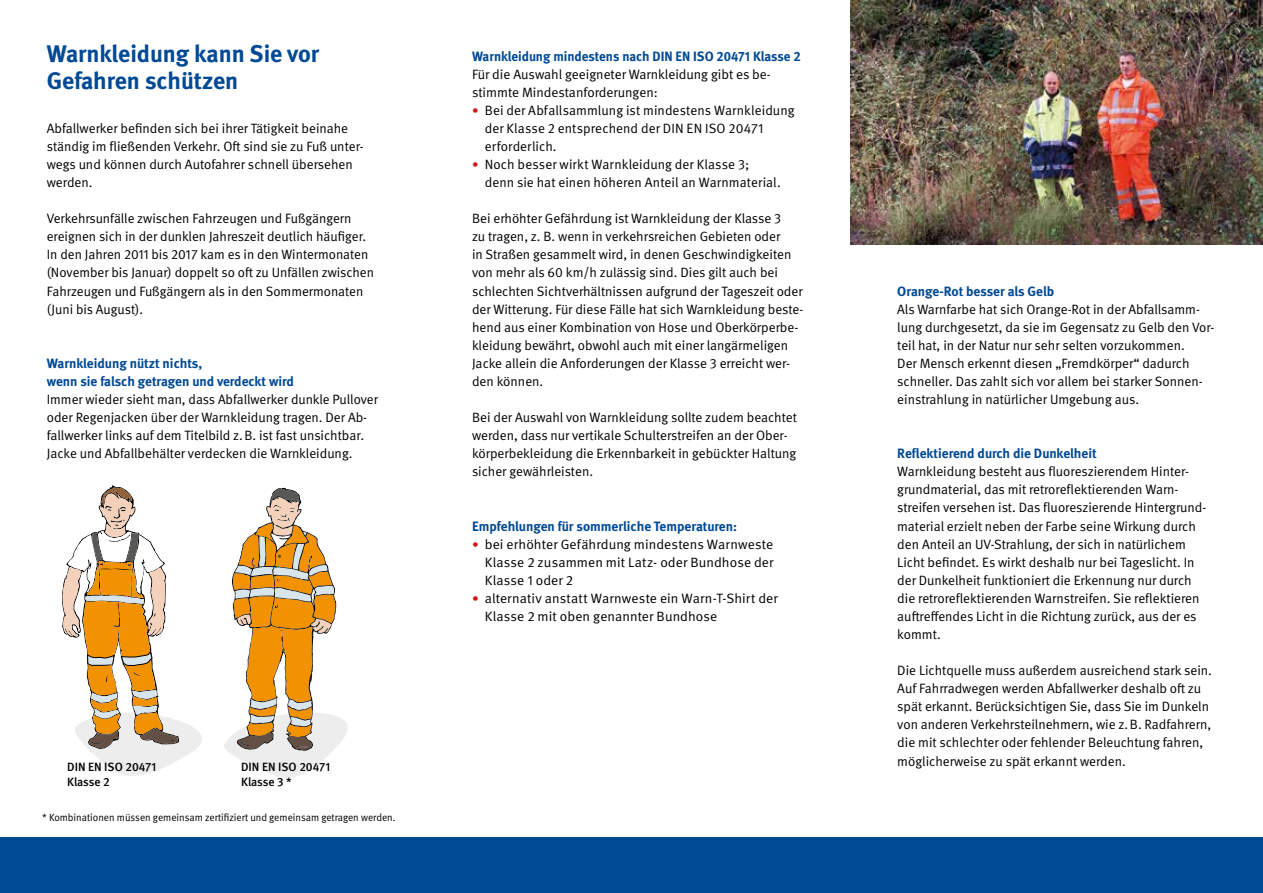
<style>
.page{position:relative;width:1263px;height:893px;background:#fff}
.page>*{position:absolute;margin:0;border:0;box-sizing:border-box;transform-origin:0 0}
.t1{font:700 24px/27px "DGUV Meta";color:#004994}
.t2{font:13.5px/18.1px "DGUV Meta";color:#000}
.t3{font:700 13.5px/18.1px "DGUV Meta";color:#004994}
.t4{font:500 12px/15px "DGUV Meta";color:#000}
.t5{font:10.5px "DGUV Meta";color:#000}
.s1{font-size:12.75px;color:#d51317}
</style>
<div class="page">
<img style="left:850px;top:0;width:413px;height:245px">
<div style="left:0;top:838px;width:1263px;height:55px;background:#004994"></div>
<svg style="left:62px;top:485px;width:140px;height:291px"></svg>
<svg style="left:224px;top:488px;width:124px;height:290px"></svg>
<h1 class="t1" style="left:47px;top:41px;width:274px">Warnkleidung kann Sie vor<br>Gefahren schützen</h1>
<p class="t2" style="left:47px;top:119px;width:318px">Abfallwerker befinden sich bei ihrer Tätigkeit beinahe ständig im fließenden Verkehr. Oft sind sie zu Fuß unter&shy;wegs und können durch Autofahrer schnell übersehen werden.</p>
<p class="t2" style="left:47px;top:210px;width:329px">Verkehrsunfälle zwischen Fahrzeugen und Fußgängern ereignen sich in der dunklen Jahreszeit deutlich häufiger.<br>In den Jahren 2011 bis 2017 kam es in den Wintermonaten (November bis Januar) doppelt so oft zu Unfällen zwischen Fahrzeugen und Fußgängern als in den Sommermonaten (Juni bis August).</p>
<p class="t3" style="left:47px;top:354px;width:249px">Warnkleidung nützt nichts,<br>wenn sie falsch getragen und verdeckt wird</p>
<p class="t2" style="left:47px;top:391px;width:333px">Immer wieder sieht man, dass Abfallwerker dunkle Pullover oder Regenjacken über der Warnkleidung tragen. Der Ab&shy;fallwerker links auf dem Titelbild z.B. ist fast unsichtbar.<br>Jacke und Abfallbehälter verdecken die Warnkleidung.</p>
<p class="t4" style="left:241px;top:760px;width:90px">DIN EN ISO 20471<br>Klasse 3 *</p>
<p class="t5" style="left:42px;top:811px;width:355px">* Kombinationen müssen gemeinsam zertifiziert und gemeinsam getragen werden.</p>
<p class="t4" style="left:67px;top:760px;width:90px">DIN EN ISO 20471<br>Klasse 2</p>
<p class="t3" style="left:472px;top:47px;width:330px">Warnkleidung mindestens nach DIN EN ISO 20471 Klasse 2</p>
<p class="t2" style="left:472px;top:65px;width:300px">Für die Auswahl geeigneter Warnkleidung gibt es be&shy;stimmte Mindestanforderungen:</p>
<p class="t2" style="left:485px;top:101px;width:311px;text-indent:-13px"><span class="s1">•</span> Bei der Abfallsammlung ist mindestens Warnkleidung der Klasse 2 entsprechend der DIN EN ISO 20471 erforderlich.</p>
<p class="t2" style="left:485px;top:156px;width:297px;text-indent:-13px"><span class="s1">•</span> Noch besser wirkt Warnkleidung der Klasse 3; denn sie hat einen höheren Anteil an Warnmaterial.</p>
<p class="t2" style="left:472px;top:210px;width:333px">Bei erhöhter Gefährdung ist Warnkleidung der Klasse 3<br>zu tragen, z. B. wenn in verkehrsreichen Gebieten oder<br>in Straßen gesammelt wird, in denen Geschwindigkeiten von mehr als 60 km/h zulässig sind. Dies gilt auch bei schlechten Sichtverhältnissen aufgrund der Tageszeit oder der Witterung. Für diese Fälle hat sich Warnkleidung beste&shy;hend aus einer Kombination von Hose und Oberkörperbe&shy;kleidung bewährt, obwohl auch mit einer langärmeligen Jacke allein die Anforderungen der Klasse 3 erreicht wer&shy;den können.</p>
<p class="t2" style="left:472px;top:409px;width:326px">Bei der Auswahl von Warnkleidung sollte zudem beachtet werden, dass nur vertikale Schulterstreifen an der Ober&shy;körperbekleidung die Erkennbarkeit in gebückter Haltung sicher gewährleisten.</p>
<p class="t3" style="left:472px;top:517px;width:267px">Empfehlungen für sommerliche Temperaturen:</p>
<p class="t2" style="left:485px;top:535px;width:290px;text-align:justify;text-indent:-13px"><span class="s1">•</span> bei erhöhter Gefährdung mindestens Warnweste Klasse 2 zusammen mit Latz- oder Bundhose der Klasse 1 oder 2</p>
<p class="t2" style="left:485px;top:589px;width:294px;text-indent:-13px"><span class="s1">•</span> alternativ anstatt Warnweste ein Warn-T-Shirt der<br>Klasse 2 mit oben genannter Bundhose</p>
<p class="t3" style="left:897px;top:282px;width:158px">Orange-Rot besser als Gelb</p>
<p class="t2" style="left:897px;top:300px;width:319px">Als Warnfarbe hat sich Orange-Rot in der Abfallsamm&shy;lung durchgesetzt, da sie im Gegensatz zu Gelb den Vor&shy;teil hat, in der Natur nur sehr selten vorzukommen.<br>Der Mensch erkennt diesen „Fremdkörper“ dadurch schneller. Das zahlt sich vor allem bei starker Sonnen&shy;einstrahlung in natürlicher Umgebung aus.</p>
<p class="t3" style="left:897px;top:445px;width:201px">Reflektierend durch die Dunkelheit</p>
<p class="t2" style="left:897px;top:463px;width:311px">Warnkleidung besteht aus fluoreszierendem Hinter&shy;grundmaterial, das mit retroreflektierenden Warn&shy;streifen versehen ist. Das fluoreszierende Hintergrund&shy;material erzielt neben der Farbe seine Wirkung durch den Anteil an UV-Strahlung, der sich in natürlichem Licht befindet. Es wirkt deshalb nur bei Tageslicht. In der Dunkelheit funktioniert die Erkennung nur durch die retroreflektierenden Warnstreifen. Sie reflektieren auftreffendes Licht in die Richtung zurück, aus der es kommt.</p>
<p class="t2" style="left:897px;top:662px;width:316px">Die Lichtquelle muss außerdem ausreichend stark sein.<br>Auf Fahrradwegen werden Abfallwerker deshalb oft zu spät erkannt. Berücksichtigen Sie, dass Sie im Dunkeln von anderen Verkehrsteilnehmern, wie z.B. Radfahrern, die mit schlechter oder fehlender Beleuchtung fahren, möglicherweise zu spät erkannt werden.</p>
</div>
